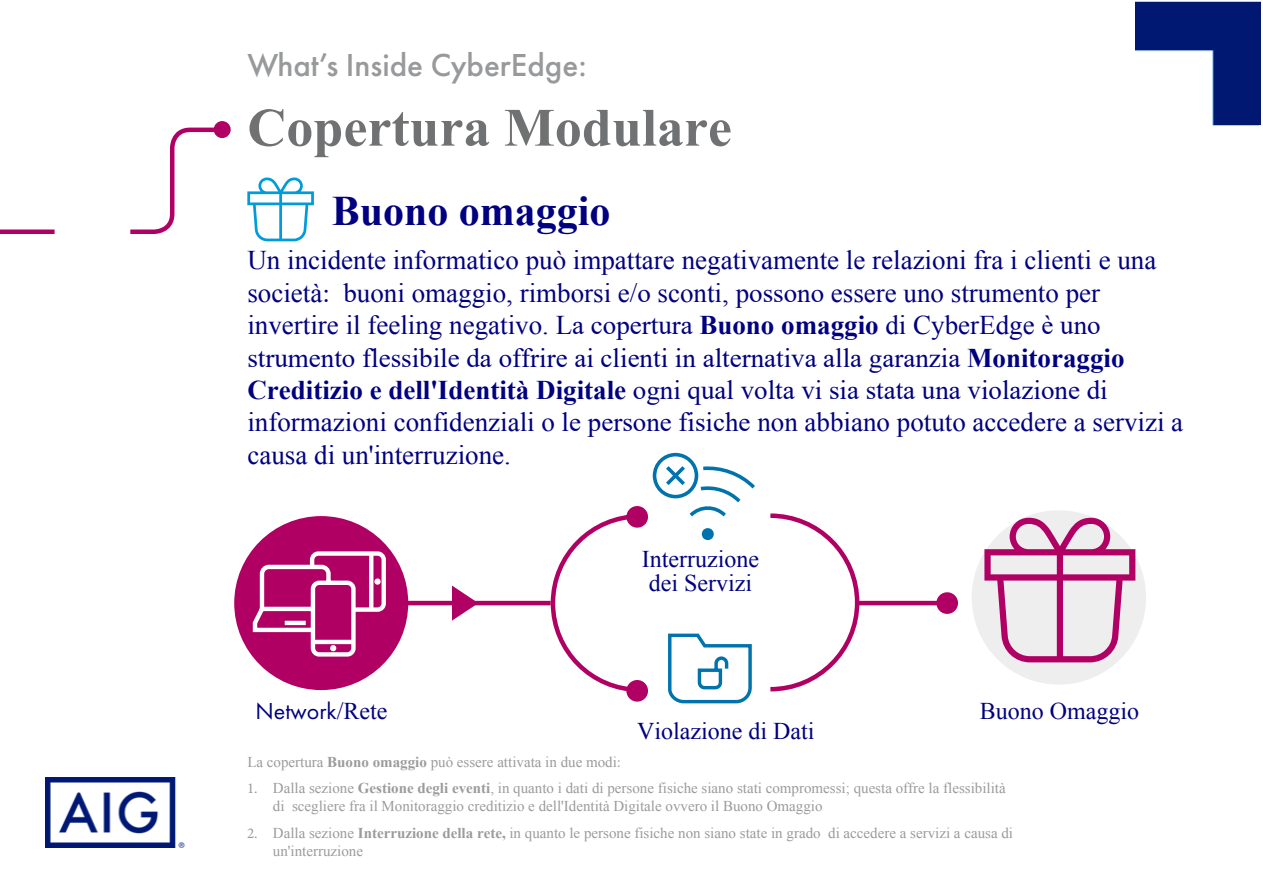
<style>
.page{position:relative;width:1263px;height:893px;background:#fff}
.page>*{position:absolute;margin:0;border:0;box-sizing:border-box;transform-origin:0 0}
.t1{font:700 54px "Times New Roman";color:#707172}
.t2{font:700 42px "Times New Roman";color:#000080}
.t3{font:500 33px "Futura PT";color:#98999b}
.t4{font:27px/32.4px "Times New Roman";color:#000080}
.t5{font:24px/24px "Times New Roman";color:#000080}
.t6{font:24px "Futura PT";color:#000080}
.t7{font:15px/17.7px "Times New Roman";color:#9a9b9d}
.s1{font-weight:700}
.s2{font-family:"Times New Roman"}
.s3{font-family:"Minion Pro"}
</style>
<div class="page">
<svg style="left:247px;top:178px;width:67px;height:63px"></svg>
<hr style="left:392px;top:601px;width:159px;height:4px;background:#b10064">
<svg style="left:548px;top:513px;width:96px;height:178px"></svg>
<svg style="left:770px;top:513px;width:92px;height:179px"></svg>
<div style="left:234px;top:516px;width:174px;height:174px;background:#b10064;border-radius:50%"></div>
<svg style="left:251px;top:549px;width:135px;height:110px"></svg>
<svg style="left:374px;top:578px;width:7px;height:7px"></svg>
<svg style="left:369px;top:554px;width:4px;height:56px"></svg>
<svg style="left:452px;top:585px;width:26px;height:36px"></svg>
<svg style="left:701px;top:528px;width:13px;height:12px"></svg>
<svg style="left:652px;top:452px;width:103px;height:65px"></svg>
<div style="left:972px;top:510px;width:174px;height:175px;background:#eeeeef;border-radius:50%"></div>
<div style="left:936px;top:592px;width:22px;height:22px;background:#b10064;border-radius:50%"></div>
<div style="left:626px;top:506px;width:22px;height:22px;background:#b10064;border-radius:50%"></div>
<div style="left:626px;top:680px;width:22px;height:22px;background:#b10064;border-radius:50%"></div>
<hr style="left:857px;top:601px;width:91px;height:4px;background:#b10064">
<svg style="left:984px;top:518px;width:151px;height:144px"></svg>
<svg style="left:668px;top:633px;width:84px;height:71px"></svg>
<svg style="left:214px;top:121px;width:17px;height:17px"></svg>
<div style="left:0;top:229px;width:55px;height:5px;background:#b10064"></div>
<svg style="left:130px;top:125px;width:97px;height:109px"></svg>
<img style="left:46px;top:778px;width:139px;height:69px">
<img style="left:1135px;top:1px;width:125px;height:125px">
<p class="t3" style="left:247px;top:45px;width:341px">What’s Inside CyberEdge:</p>
<h1 class="t1" style="left:247px;top:90px;width:486px">Copertura Modulare</h1>
<h2 class="t2" style="left:332px;top:182px;width:280px">Buono omaggio</h2>
<p class="t4" style="left:247px;top:244px;width:937px">Un incidente informatico può impattare negativamente le relazioni fra i clienti e una società: buoni omaggio, rimborsi e/o sconti, possono essere uno strumento per invertire il feeling negativo. La copertura <span class="s1">Buono omaggio</span> di CyberEdge è uno strumento flessibile da offrire ai clienti in alternativa alla garanzia <span class="s1">Monitoraggio Creditizio e dell'Identità Digitale</span> ogni qual volta vi sia stata una violazione di informazioni confidenziali o le persone fisiche non abbiano potuto accedere a servizi a causa di un'interruzione.</p>
<p class="t6" style="left:255px;top:697px;width:133px">Network<span class="s2">/Rete</span></p>
<p class="t5" style="left:642px;top:547px;width:119px">Interruzione dei Servizi</p>
<p class="t5" style="left:637px;top:719px;width:179px">Violazione di Dati</p>
<p class="t5" style="left:980px;top:698px;width:161px">Buono Omaggio</p>
<p class="t7" style="left:247px;top:753px;width:375px">La copertura <span class="s1">Buono omaggio</span> può essere attivata in due modi:</p>
<p class="t7" style="left:273px;top:779px;width:734px;text-indent:-26px"><span class="s3">1.</span> Dalla sezione <span class="s1">Gestione degli eventi</span>, in quanto i dati di persone fisiche siano stati compromessi; questa offre la flessibilità di scegliere fra il Monitoraggio creditizio e dell'Identità Digitale ovvero il Buono Omaggio</p>
<p class="t7" style="left:273px;top:823px;width:742px;text-indent:-26px"><span class="s3">2.</span> Dalla sezione <span class="s1">Interruzione della rete,</span> in quanto le persone fisiche non siano state in grado di accedere a servizi a causa di un'interruzione</p>
</div>
